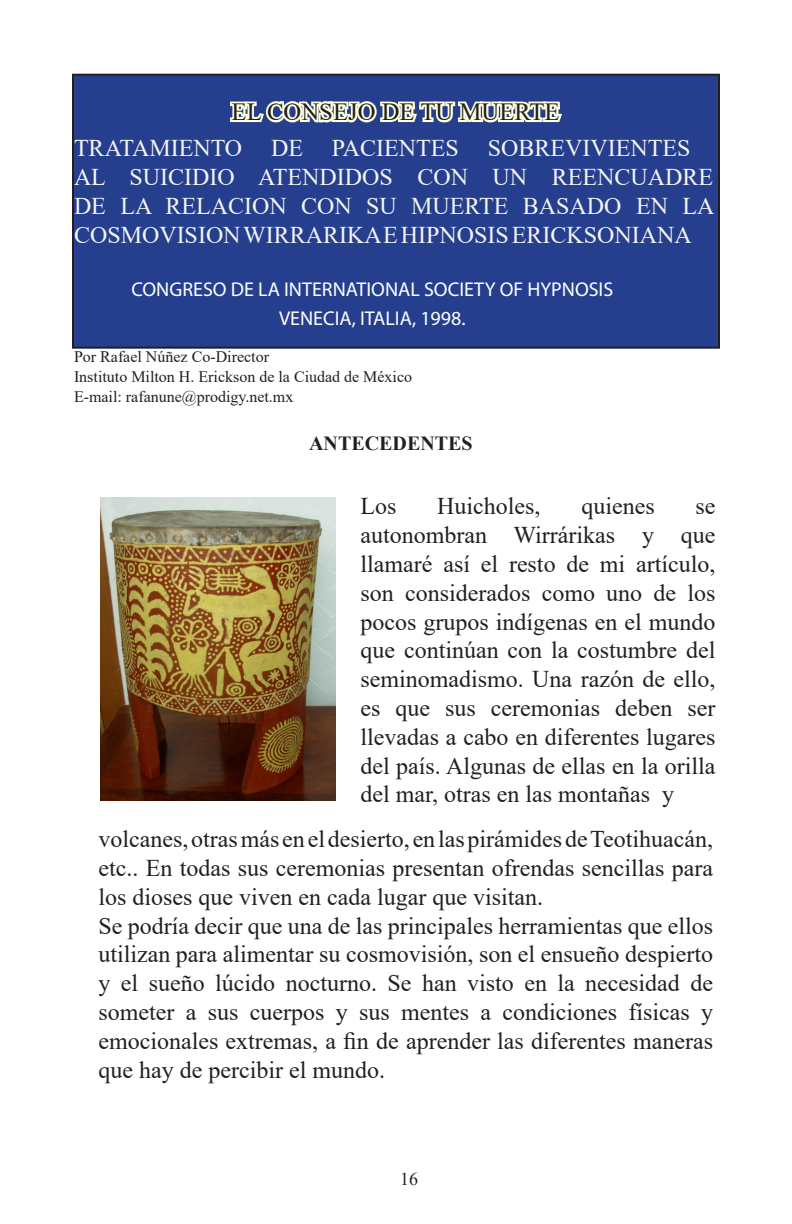
<style>
.page{position:relative;width:792px;height:1224px;background:#fff}
.page>*{position:absolute;margin:0;border:0;box-sizing:border-box;transform-origin:0 0}
.t1{font:24.8px "Times New Roman";color:#231f20}
.t2{font:24px/28.8px "Times New Roman";color:#231f20;text-align:justify}
.t3{font:24px/28.8px "Times New Roman";color:#f3f4f4;text-align:justify}
.t4{font:20px "Myriad Pro";color:#fff}
.t5{font:700 20px "Times New Roman";color:#231f20}
.t6{font:18px "Times New Roman";color:#231f20}
.t7{font:16px "Times New Roman";color:#231f20}
</style>
<div class="page">
<div style="left:73px;top:75px;width:646px;height:273px;background:#253f8e"></div>
<div style="left:72px;top:74px;width:648px;height:275px;border:2px solid #231f20"></div>
<svg style="left:230px;top:101px;width:332px;height:22px"></svg>
<img style="left:100px;top:498px;width:235px;height:303px">
<p class="t1" style="left:232px;top:94px;width:330px">EL CONSEJO DE TU MUERTE</p>
<p class="t3" style="left:74px;top:133px;width:618px">TRATAMIENTO DE PACIENTES SOBREVIVIENTES</p>
<p class="t3" style="left:74px;top:162px;width:642px">AL SUICIDIO ATENDIDOS CON UN REENCUADRE DE LA RELACION CON SU MUERTE BASADO EN LA COSMOVISION WIRRARIKA E HIPNOSIS ERICKSONIANA</p>
<p class="t4" style="left:131px;top:277px;width:483px">CONGRESO DE LA INTERNATIONAL SOCIETY OF HYPNOSIS</p>
<p class="t4" style="left:279px;top:306px;width:188px">VENECIA, ITALIA, 1998.</p>
<p class="t7" style="left:74px;top:346px;width:197px">Por Rafael Núñez Co-Director</p>
<p class="t7" style="left:74px;top:366px;width:340px">Instituto Milton H. Erickson de la Ciudad de México</p>
<p class="t7" style="left:74px;top:386px;width:221px">E-mail: rafanune@prodigy.net.mx</p>
<p class="t5" style="left:309px;top:429px;width:165px">ANTECEDENTES</p>
<p class="t2" style="left:361px;top:491px;width:37px">Los</p>
<p class="t2" style="left:437px;top:491px;width:105px">Huicholes,</p>
<p class="t2" style="left:581px;top:491px;width:75px">quienes</p>
<p class="t2" style="left:361px;top:491px;width:356px;text-indent:335px">se autonombran Wirrárikas y que llamaré así el resto de mi artículo, son considerados como uno de los pocos grupos indígenas en el mundo que continúan con la costumbre del seminomadismo. Una razón de ello, es que sus ceremonias deben ser llevadas a cabo en diferentes lugares del país. Algunas de ellas en la orilla del mar, otras en las montañas y</p>
<p class="t2" style="left:98px;top:824px;width:616px">volcanes, otras más en el desierto, en las pirámides de Teotihuacán, etc.. En todas sus ceremonias presentan ofrendas sencillas para los dioses que viven en cada lugar que visitan.</p>
<p class="t2" style="left:98px;top:910px;width:616px">Se podría decir que una de las principales herramientas que ellos utilizan para alimentar su cosmovisión, son el ensueño despierto y el sueño lúcido nocturno. Se han visto en la necesidad de someter a sus cuerpos y sus mentes a condiciones físicas y emocionales extremas, a fin de aprender las diferentes maneras que hay de percibir el mundo.</p>
<p class="t6" style="left:400px;top:1166px;width:19px">16</p>
</div>
